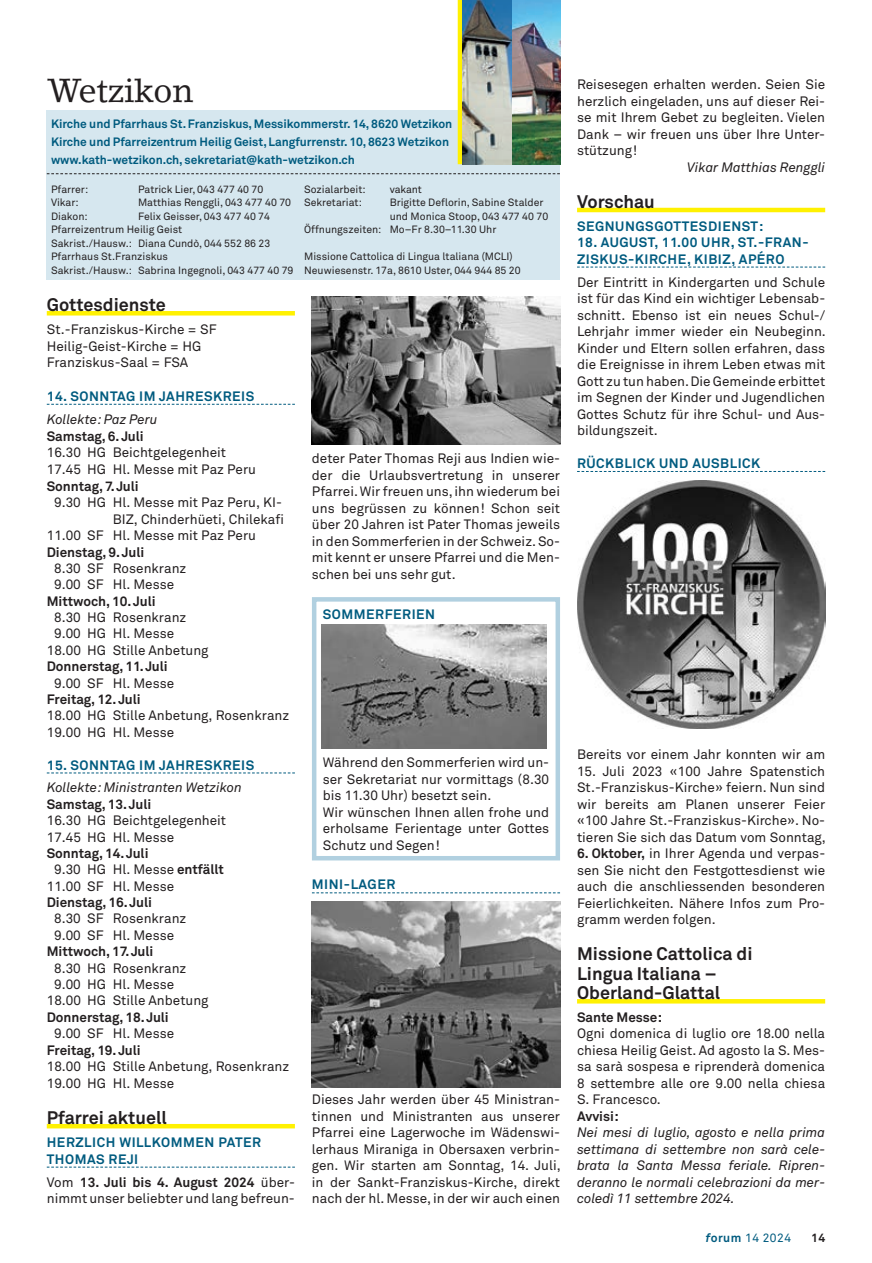
<style>
.page{position:relative;width:872px;height:1263px;background:#fff}
.page>*{position:absolute;margin:0;border:0;box-sizing:border-box;transform-origin:0 0}
.t1{font:33px "Lino Letter";letter-spacing:-.01em;color:#231f20}
.t2{font:700 18px/19.5px "Akkurat Pro";color:#231f20}
.t3{font:13.5px/16.5px "Akkurat Pro";color:#231f20}
.t4{font:italic 13.5px/16.5px "Akkurat Pro";letter-spacing:-.005em;color:#231f20;text-align:justify}
.t5{font:700 13.5px "Akkurat Pro";letter-spacing:-.005em;color:#231f20}
.t6{font:700 13.5px/16.6px "Akkurat Pro";letter-spacing:.04em;color:#005b7f}
.t7{font:700 12px/18px "Akkurat Pro";letter-spacing:-.005em;color:#005b7f}
.t8{font:12px "Akkurat Pro";letter-spacing:.04em;color:#005b7f}
.t9{font:700 12px "Akkurat Pro";color:#231f20}
.t10{font:10.5px/13.5px "Akkurat Pro";color:#231f20}
.s1{font-weight:700}
.s2{font-weight:700;font-style:italic}
</style>
<div class="page">
<hr style="left:47px;top:311px;width:248px;height:4px;background:#fff101">
<svg style="left:47px;top:404px;width:248px;height:1px"></svg>
<svg style="left:47px;top:772px;width:248px;height:1px"></svg>
<hr style="left:47px;top:1124px;width:248px;height:4px;background:#fff101">
<svg style="left:47px;top:1167px;width:248px;height:1px"></svg>
<hr style="left:577px;top:208px;width:248px;height:4px;background:#fff101">
<svg style="left:577px;top:267px;width:248px;height:1px"></svg>
<svg style="left:577px;top:471px;width:248px;height:1px"></svg>
<div style="left:47px;top:111px;width:513px;height:169px;background:#d6e7ef"></div>
<img style="left:462px;top:0;width:98px;height:164px">
<hr style="left:458px;top:0;width:4px;height:164px;background:#fff101">
<svg style="left:47px;top:173px;width:513px;height:1px"></svg>
<img style="left:321px;top:624px;width:226px;height:125px">
<img style="left:312px;top:901px;width:248px;height:186px">
<img style="left:577px;top:480px;width:248px;height:248px">
<img style="left:312px;top:297px;width:248px;height:148px">
<svg style="left:312px;top:892px;width:248px;height:1px"></svg>
<svg style="left:577px;top:999px;width:248px;height:4px"></svg>
<div style="left:312px;top:597px;width:248px;height:263px;border:4px solid #b1d0e0"></div>
<h1 class="t1" style="left:47px;top:70px;width:148px">Wetzikon</h1>
<p class="t7" style="left:51px;top:115px;width:403px">Kirche und Pfarrhaus St. Franziskus, Messikommerstr. 14, 8620 Wetzikon<br>Kirche und Pfarreizentrum Heilig Geist, Langfurrenstr. 10, 8623 Wetzikon www.kath-wetzikon.ch, sekretariat@kath-wetzikon.ch</p>
<p class="t10" style="left:51px;top:183px;width:39px">Pfarrer:</p>
<p class="t10" style="left:138px;top:183px;width:127px">Patrick Lier, 043 477 40 70</p>
<p class="t10" style="left:51px;top:196px;width:29px">Vikar:</p>
<p class="t10" style="left:138px;top:196px;width:154px">Matthias Renggli, 043 477 40 70</p>
<p class="t10" style="left:51px;top:210px;width:38px">Diakon:</p>
<p class="t10" style="left:304px;top:183px;width:63px">Sozialarbeit:</p>
<p class="t10" style="left:390px;top:183px;width:34px">vakant</p>
<p class="t10" style="left:304px;top:196px;width:59px">Sekretariat:</p>
<p class="t10" style="left:390px;top:196px;width:155px">Brigitte Deflorin, Sabine Stalder</p>
<p class="t10" style="left:390px;top:210px;width:160px">und Monica Stoop, 043 477 40 70</p>
<p class="t10" style="left:304px;top:223px;width:194px">Öffnungszeiten: Mo–Fr 8.30–11.30 Uhr</p>
<p class="t10" style="left:304px;top:250px;width:218px">Missione Cattolica di Lingua ltaliana (MCLI)<br>Neuwiesenstr. 17a, 8610 Uster, 044 944 85 20</p>
<p class="t10" style="left:51px;top:210px;width:244px;text-indent:87px">Felix Geisser, 043 477 40 74<br>Pfarreizentrum Heilig Geist<br>Sakrist./Hausw.: Diana Cundò, 044 552 86 23<br>Pfarrhaus St.Franziskus<br>Sakrist./Hausw.: Sabrina Ingegnoli, 043 477 40 79</p>
<h2 class="t2" style="left:47px;top:295px;width:121px">Gottesdienste</h2>
<p class="t3" style="left:47px;top:321px;width:171px">St.-Franziskus-Kirche = SF<br>Heilig-Geist-Kirche = HG<br>Franziskus-Saal = FSA</p>
<p class="t6" style="left:47px;top:388px;width:209px">14. SONNTAG IM JAHRESKREIS</p>
<p class="t4" style="left:47px;top:411px;width:112px">Kollekte: Paz Peru</p>
<p class="t5" style="left:47px;top:427px;width:98px">Samstag, 6. Juli</p>
<p class="t3" style="left:47px;top:445px;width:211px">16.30 HG Beichtgelegenheit<br>17.45 HG Hl. Messe mit Paz Peru</p>
<p class="t5" style="left:47px;top:477px;width:93px">Sonntag, 7. Juli</p>
<p class="t3" style="left:54px;top:495px;width:229px">9.30 HG Hl. Messe mit Paz Peru, KI-</p>
<p class="t3" style="left:113px;top:511px;width:173px">BIZ, Chinderhüeti, Chilekafi</p>
<p class="t3" style="left:47px;top:527px;width:211px">11.00 SF Hl. Messe mit Paz Peru</p>
<p class="t5" style="left:47px;top:543px;width:99px">Dienstag, 9. Juli</p>
<p class="t3" style="left:54px;top:560px;width:134px">8.30 SF Rosenkranz<br>9.00 SF Hl. Messe</p>
<p class="t5" style="left:47px;top:592px;width:110px">Mittwoch, 10. Juli</p>
<p class="t3" style="left:54px;top:609px;width:134px">8.30 HG Rosenkranz</p>
<p class="t3" style="left:54px;top:626px;width:122px">9.00 HG Hl. Messe</p>
<p class="t3" style="left:47px;top:642px;width:163px">18.00 HG Stille Anbetung</p>
<p class="t5" style="left:47px;top:658px;width:122px">Donnerstag, 11. Juli</p>
<p class="t3" style="left:54px;top:675px;width:122px">9.00 SF Hl. Messe</p>
<p class="t5" style="left:47px;top:691px;width:95px">Freitag, 12. Juli</p>
<p class="t3" style="left:47px;top:708px;width:244px">18.00 HG Stille Anbetung, Rosenkranz<br>19.00 HG Hl. Messe</p>
<p class="t6" style="left:47px;top:757px;width:209px">15. SONNTAG IM JAHRESKREIS</p>
<p class="t4" style="left:47px;top:780px;width:196px">Kollekte: Ministranten Wetzikon</p>
<p class="t5" style="left:47px;top:796px;width:106px">Samstag, 13. Juli</p>
<p class="t3" style="left:47px;top:813px;width:181px">16.30 HG Beichtgelegenheit<br>17.45 HG Hl. Messe</p>
<p class="t5" style="left:47px;top:845px;width:103px">Sonntag, 14. Juli</p>
<p class="t3" style="left:54px;top:862px;width:171px">9.30 HG Hl. Messe <span class="s1">entfällt</span></p>
<p class="t3" style="left:47px;top:878px;width:129px">11.00 SF Hl. Messe</p>
<p class="t5" style="left:47px;top:894px;width:107px">Dienstag, 16. Juli</p>
<p class="t3" style="left:54px;top:911px;width:134px">8.30 SF Rosenkranz<br>9.00 SF Hl. Messe</p>
<p class="t5" style="left:47px;top:943px;width:108px">Mittwoch, 17. Juli</p>
<p class="t3" style="left:54px;top:960px;width:134px">8.30 HG Rosenkranz</p>
<p class="t3" style="left:54px;top:976px;width:122px">9.00 HG Hl. Messe</p>
<p class="t3" style="left:47px;top:993px;width:163px">18.00 HG Stille Anbetung</p>
<p class="t5" style="left:47px;top:1009px;width:123px">Donnerstag, 18. Juli</p>
<p class="t3" style="left:54px;top:1026px;width:122px">9.00 SF Hl. Messe</p>
<p class="t5" style="left:47px;top:1041px;width:95px">Freitag, 19. Juli</p>
<p class="t3" style="left:47px;top:1058px;width:244px">18.00 HG Stille Anbetung, Rosenkranz<br>19.00 HG Hl. Messe</p>
<h2 class="t2" style="left:47px;top:1108px;width:122px">Pfarrei aktuell</h2>
<p class="t6" style="left:47px;top:1134px;width:216px">HERZLICH WILLKOMMEN PATER<br>THOMAS REJI</p>
<p class="t3" style="left:47px;top:1174px;width:250px">Vom <span class="s1">13. Juli bis 4. August 2024</span> über&shy;nimmt unser beliebter und lang befreun-</p>
<p class="t3" style="left:312px;top:451px;width:250px;text-align:justify">deter Pater Thomas Reji aus Indien wie&shy;der die Urlaubsvertretung in unserer Pfarrei. Wir freuen uns, ihn wiederum bei uns begrüssen zu können! Schon seit über 20 Jahren ist Pater Thomas jeweils in den Sommerferien in der Schweiz. So&shy;mit kennt er unsere Pfarrei und die Men&shy;schen bei uns sehr gut.</p>
<p class="t6" style="left:323px;top:606px;width:114px">SOMMERFERIEN</p>
<p class="t3" style="left:323px;top:754px;width:228px">Während den Sommerferien wird un&shy;ser Sekretariat nur vormittags (8.30 bis 11.30 Uhr) besetzt sein.<br>Wir wünschen Ihnen allen frohe und erholsame Ferientage unter Gottes<br>Schutz und Segen!</p>
<p class="t6" style="left:312px;top:876px;width:85px">MINI-LAGER</p>
<p class="t3" style="left:312px;top:1092px;width:250px;text-align:justify">Dieses Jahr werden über 45 Ministran&shy;tinnen und Ministranten aus unserer Pfarrei eine Lagerwoche im Wädenswi&shy;lerhaus Miraniga in Obersaxen verbrin&shy;gen. Wir starten am Sonntag, 14. Juli, in der Sankt-Franziskus-Kirche, direkt nach der hl. Messe, in der wir auch einen</p>
<p class="t3" style="left:577px;top:77px;width:250px;text-align:justify">Reisesegen erhalten werden. Seien Sie herzlich eingeladen, uns auf dieser Rei&shy;se mit Ihrem Gebet zu begleiten. Vielen Dank – wir freuen uns über Ihre Unter&shy;stützung!</p>
<p class="t4" style="left:687px;top:159px;width:139px">Vikar Matthias Renggli</p>
<h2 class="t2" style="left:577px;top:192px;width:79px">Vorschau</h2>
<p class="t6" style="left:577px;top:218px;width:188px">SEGNUNGSGOTTESDIENST:</p>
<p class="t6" style="left:577px;top:234px;width:233px">18. AUGUST, 11.00 UHR, ST.-FRAN-<br>ZISKUS-KIRCHE, KIBIZ, APÉRO</p>
<p class="t3" style="left:577px;top:274px;width:250px;text-align:justify">Der Eintritt in Kindergarten und Schule ist für das Kind ein wichtiger Lebensab&shy;schnitt. Ebenso ist ein neues Schul-/ Lehrjahr immer wieder ein Neubeginn.<br>Kinder und Eltern sollen erfahren, dass die Ereignisse in ihrem Leben etwas mit Gott zu tun haben. Die Gemeinde erbittet im Segnen der Kinder und Jugendlichen Gottes Schutz für ihre Schul- und Aus&shy;bildungszeit.</p>
<p class="t6" style="left:577px;top:455px;width:185px">RÜCKBLICK UND AUSBLICK</p>
<p class="t3" style="left:577px;top:746px;width:250px">Bereits vor einem Jahr konnten wir am</p>
<p class="t3" style="left:577px;top:763px;width:250px;text-align:justify">15. Juli 2023 «100 Jahre Spatenstich St.-Franziskus-Kirche» feiern. Nun sind wir bereits am Planen unserer Feier «100 Jahre St.-Franziskus-Kirche». No&shy;tieren Sie sich das Datum vom Sonntag,</p>
<p class="t3" style="left:577px;top:845px;width:250px;text-align:justify"><span class="s1">6. Oktober,</span> in Ihrer Agenda und verpas&shy;sen Sie nicht den Festgottesdienst wie auch die anschliessenden besonderen Feierlichkeiten. Nähere Infos zum Pro&shy;gramm werden folgen.</p>
<h2 class="t2" style="left:577px;top:944px;width:177px">Missione Cattolica di<br>Lingua Italiana –<br>Oberland-Glattal</h2>
<p class="t5" style="left:577px;top:1009px;width:87px">Sante Messe:</p>
<p class="t3" style="left:577px;top:1026px;width:250px;text-align:justify">Ogni domenica di luglio ore 18.00 nella chiesa Heilig Geist. Ad agosto la S. Mes&shy;sa sarà sospesa e riprenderà domenica 8 settembre alle ore 9.00 nella chiesa S. Francesco.</p>
<p class="t5" style="left:577px;top:1108px;width:43px">Avvisi:</p>
<p class="t4" style="left:577px;top:1125px;width:250px">Nei mesi di luglio, agosto e nella prima settimana di settembre non sarà cele&shy;brata la Santa Messa feriale. Ripren&shy;deranno le normali celebrazioni da mer&shy;coledì 11 settembre 2024.</p>
<p class="t8" style="left:705px;top:1231px;width:87px"><span class="s2">f</span><span class="s1">orum</span> 14 2024</p>
<p class="t9" style="left:811px;top:1231px;width:16px">14</p>
</div>
